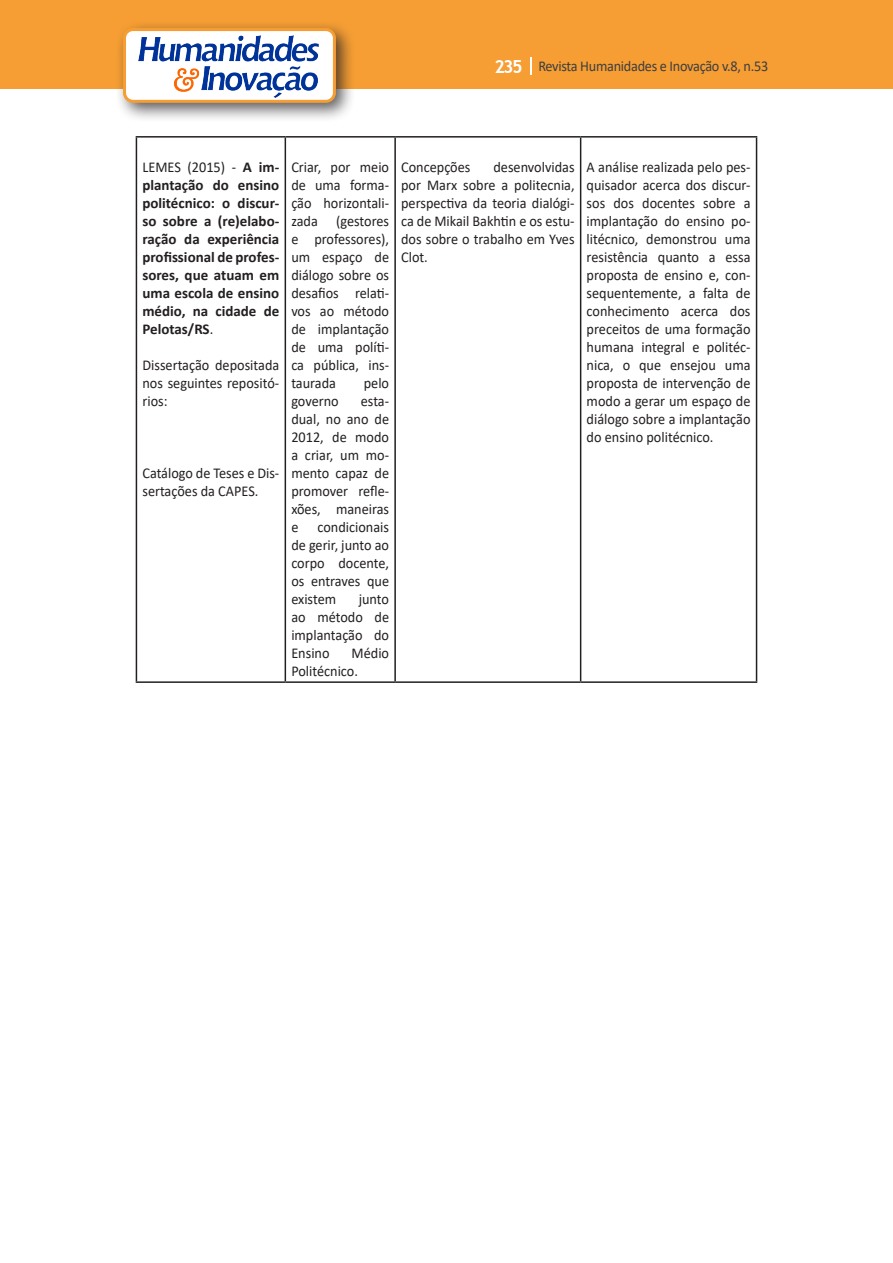
<style>
.page{position:relative;width:893px;height:1263px;background:#fff}
.page>*{position:absolute;margin:0;border:0;box-sizing:border-box;transform-origin:0 0}
.Texto{font:15px/18px "Calibri";color:#231f20;text-align:justify;scale:.95 1}
.Texto-2{font:700 15px/18px "Calibri";color:#231f20;text-align:justify}
.t1{font:15px "Calibri";letter-spacing:-.02em;color:#3e3e3f;scale:.95 1}
.s1{font-family:"Trebuchet MS";font-weight:700;font-size:18px;color:#fff}
.s2{font-weight:400}
</style>
<div class="page">
<div style="left:0;top:0;width:893px;height:88px;background:#f69e34"></div>
<svg style="left:530px;top:57px;width:2px;height:18px"></svg>
<div style="left:115px;top:20px;width:241px;height:103px;background:#231f20;opacity:.75"></div>
<div style="left:125px;top:30px;width:209px;height:71px;background:#fff;border-radius:9px"></div>
<img style="left:138px;top:35px;width:181px;height:62px">
<div style="left:123px;top:28px;width:213px;height:75px;border:3px solid #f69e34;border-radius:9px"></div>
<hr style="left:136px;top:136px;width:149px;height:2px;background:#231f20">
<hr style="left:136px;top:138px;width:1px;height:543px;background:#231f20">
<hr style="left:285px;top:136px;width:110px;height:2px;background:#231f20">
<hr style="left:285px;top:138px;width:1px;height:543px;background:#231f20">
<hr style="left:395px;top:136px;width:186px;height:2px;background:#231f20">
<hr style="left:394px;top:138px;width:2px;height:543px;background:#231f20">
<hr style="left:581px;top:136px;width:176px;height:2px;background:#231f20">
<hr style="left:580px;top:138px;width:1px;height:543px;background:#231f20">
<hr style="left:756px;top:138px;width:1px;height:543px;background:#231f20">
<hr style="left:136px;top:681px;width:149px;height:2px;background:#231f20">
<hr style="left:285px;top:681px;width:110px;height:2px;background:#231f20">
<hr style="left:395px;top:681px;width:186px;height:2px;background:#231f20">
<hr style="left:581px;top:681px;width:176px;height:2px;background:#231f20">
<p class="t1" style="left:495px;top:56px;width:290px"><span class="s1">235</span> Revista Humanidades e Inovação v.8, n.53</p>
<p class="Texto-2" style="left:142px;top:158px;width:138px"><span class="s2">LEMES (2015) -</span> A im&shy;plantação do ensino politécnico: o discur&shy;so sobre a (re)elabo&shy;ração da experiência profissional de profes&shy;sores, que atuam em uma escola de ensino médio, na cidade de Pelotas/RS<span class="s2">.</span></p>
<p class="Texto" style="left:142px;top:356px;width:146px">Dissertação depositada nos seguintes repositó&shy;rios:</p>
<p class="Texto" style="left:142px;top:464px;width:146px">Catálogo de Teses e Dis&shy;sertações da CAPES.</p>
<p class="Texto" style="left:291px;top:158px;width:104px">Criar, por meio de uma forma&shy;ção horizontali&shy;zada (gestores e professores), um espaço de diálogo sobre os desafios relati&shy;vos ao método de implantação de uma políti&shy;ca pública, ins&shy;taurada</p>
<p class="Texto" style="left:364px;top:374px;width:28px">pelo</p>
<p class="Texto" style="left:291px;top:392px;width:104px;text-indent:70px">esta&shy;dual, no ano de 2012, de modo a criar, um mo&shy;mento capaz de promover refle&shy;xões, maneiras e</p>
<p class="Texto" style="left:291px;top:392px;width:51px">governo</p>
<p class="Texto" style="left:291px;top:518px;width:104px;text-indent:26px">condicionais de gerir, junto ao corpo docente, os entraves que existem</p>
<p class="Texto" style="left:291px;top:590px;width:104px;text-indent:67px">junto ao método de implantação do Ensino</p>
<p class="Texto" style="left:291px;top:644px;width:104px;text-indent:60px">Médio<br>Politécnico.</p>
<p class="Texto" style="left:401px;top:158px;width:184px;text-indent:92px">desenvolvidas por Marx sobre a politecnia, perspectiva da teoria dialógi&shy;ca de Mikail Bakhtin e os estu&shy;dos sobre o trabalho em Yves Clot.</p>
<p class="Texto" style="left:587px;top:158px;width:174px">A análise realizada pelo pes&shy;quisador acerca dos discur&shy;sos dos docentes sobre a implantação do ensino po&shy;litécnico, demonstrou uma resistência quanto a essa proposta de ensino e, con&shy;sequentemente, a falta de conhecimento acerca dos preceitos de uma formação humana integral e politéc&shy;nica, o que ensejou uma proposta de intervenção de modo a gerar um espaço de diálogo sobre a implantação do ensino politécnico.</p>
<p class="Texto" style="left:401px;top:158px;width:74px">Concepções</p>
</div>
